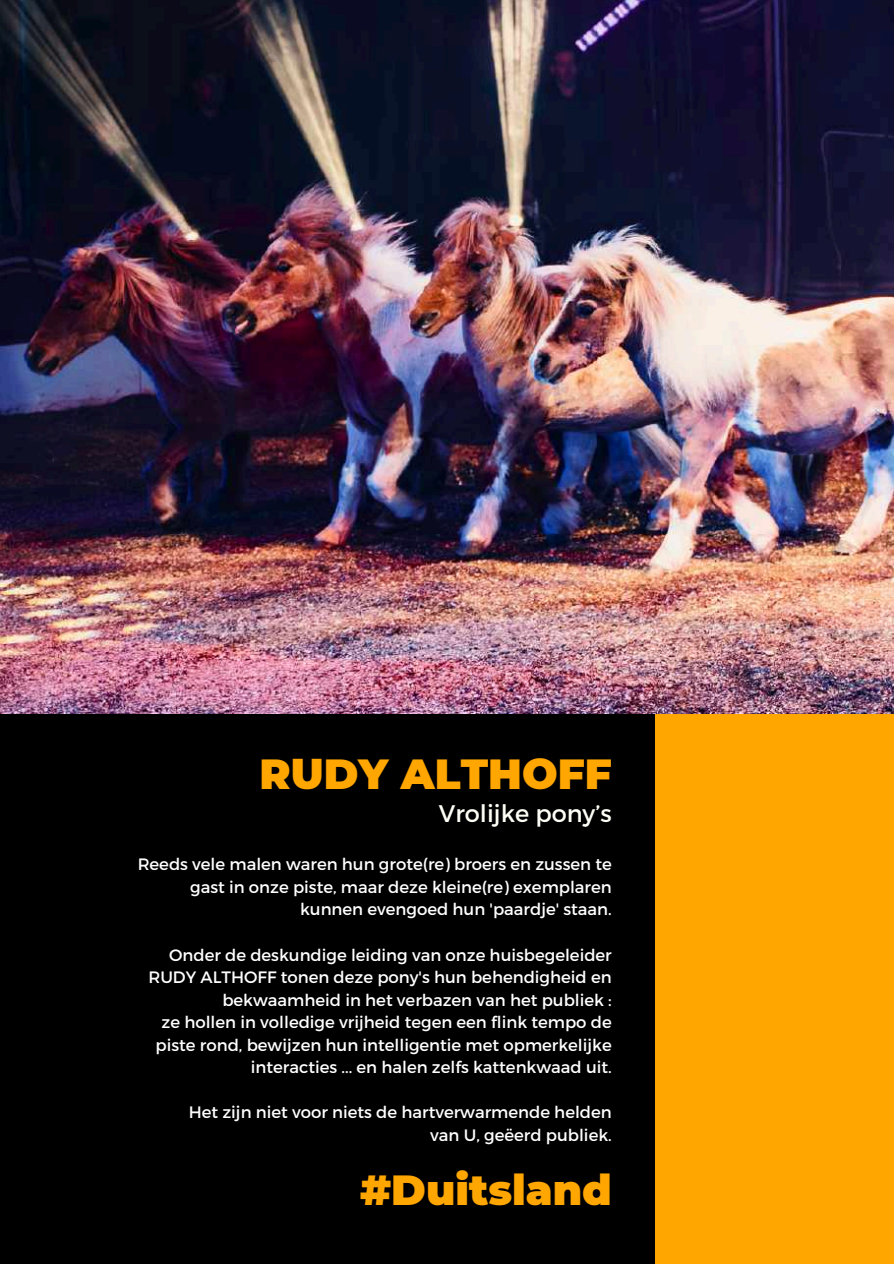
<style>
.page{position:relative;width:894px;height:1264px;background:#fff}
.page>*{position:absolute;margin:0;border:0;box-sizing:border-box;transform-origin:0 0}
.t1{font:900 42px "Montserrat";color:#ffa600}
.t2{font:24px "Montserrat";color:#fdfff6}
.t3{font:16.5px/22.5px "Montserrat";color:#fff;text-align:right}
</style>
<div class="page">
<div style="left:0;top:0;width:893px;height:1263px;background:#000"></div>
<div style="left:655px;top:0;width:238px;height:1263px;background:#ffa600"></div>
<img style="left:0;top:0;width:893px;height:713px">
<h1 class="t1" style="left:259px;top:748px;width:353px">RUDY ALTHOFF</h1>
<h2 class="t2" style="left:439px;top:798px;width:174px">Vrolijke pony’s</h2>
<p class="t3" style="left:138px;top:852px;width:475px">Reeds vele malen waren hun grote(re) broers en zussen te gast in onze piste, maar deze kleine(re) exemplaren kunnen evengoed hun 'paardje' staan.</p>
<p class="t3" style="left:148px;top:942px;width:464px">Onder de deskundige leiding van onze huisbegeleider RUDY ALTHOFF tonen deze pony's hun behendigheid en bekwaamheid in het verbazen van het publiek :<br>ze hollen in volledige vrijheid tegen een flink tempo de piste rond, bewijzen hun intelligentie met opmerkelijke interacties ... en halen zelfs kattenkwaad uit.</p>
<p class="t3" style="left:189px;top:1100px;width:424px">Het zijn niet voor niets de hartverwarmende helden van U, geëerd publiek.</p>
<h1 class="t1" style="left:360px;top:1164px;width:253px">#Duitsland</h1>
</div>
